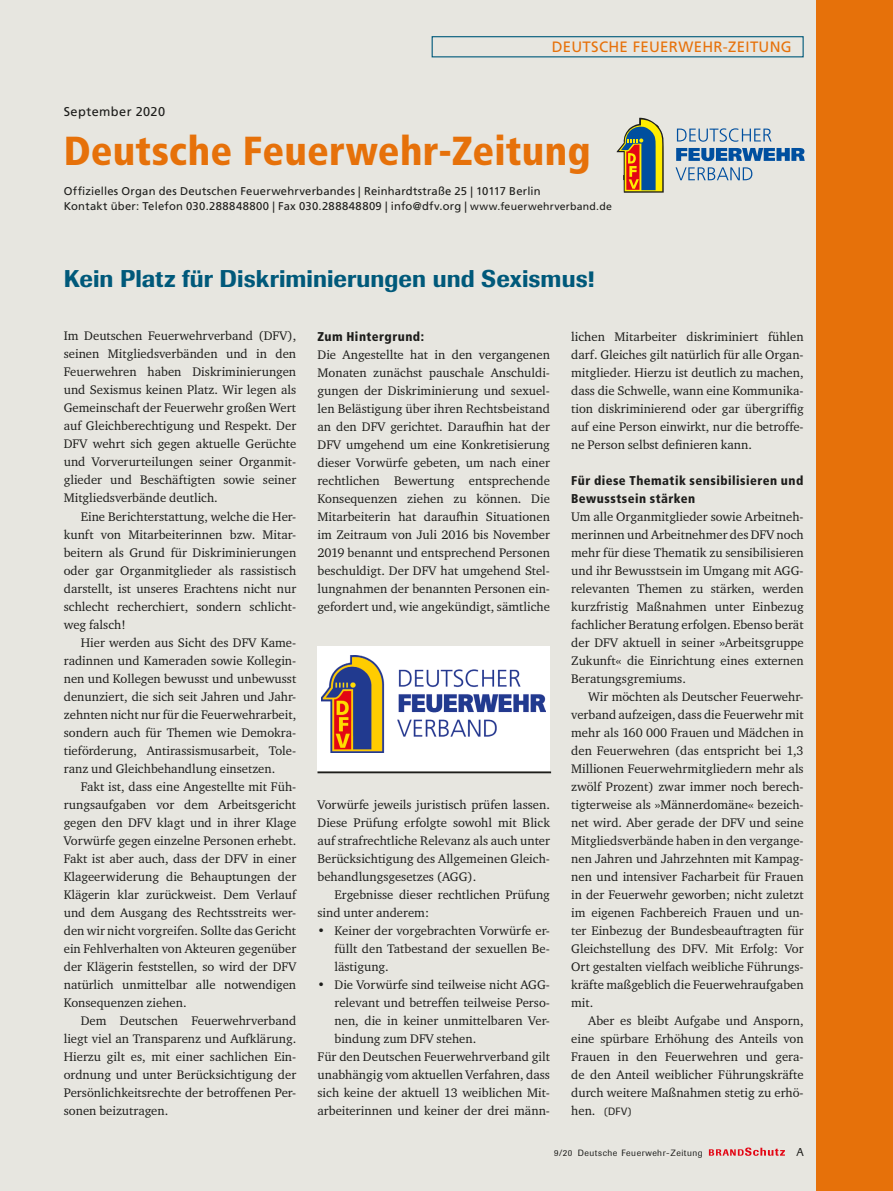
<style>
.page{position:relative;width:893px;height:1191px;background:#e7e6e0}
.page>*{position:absolute;margin:0;border:0;box-sizing:border-box;transform-origin:0 0}
.t1{font:900 condensed 40.5px "Frutiger LT";letter-spacing:.005em;color:#e6710a}
.t2{font:500 24px "Supersonic BSK";color:#00597a}
.t3{font:15px "Frutiger LT";letter-spacing:.02em;color:#e6710a}
.t4{font:12.75px/18px "Charter ITC";color:#1d1d1b;text-align:justify}
.t5{font:900 condensed 12.75px/18px "Frutiger LT";letter-spacing:.035em;color:#1d1d1b}
.t6{font:12.75px "Frutiger LT";letter-spacing:.035em;color:#1d1d1b}
.t7{font:11.25px/14.5px "Frutiger LT";letter-spacing:.02em;color:#1d1d1b}
.t8{font:11.25px "Supersonic BSK";color:#1d1d1b}
.t9{font:10.5px "Supersonic BSK";color:#1d1d1b}
.t10{font:9px "Supersonic BSK";letter-spacing:.055em;color:#1d1d1b}
.s1{font-size:10.5px}
.s2{font-family:"Charter ITC";font-size:12.75px}
</style>
<div class="page">
<div style="left:432px;top:36px;width:372px;height:21px;border:1px solid #00597a"></div>
<svg style="left:709px;top:1147px;width:76px;height:8px"></svg>
<div style="left:816px;top:0;width:77px;height:1191px;background:#e6710a"></div>
<div style="left:317px;top:646px;width:233px;height:125px;background:#fff"></div>
<img style="left:321px;top:655px;width:225px;height:97px">
<hr style="left:317px;top:771px;width:234px;height:2px;background:#1d1d1b">
<svg style="left:617px;top:118px;width:47px;height:75px"></svg>
<svg style="left:677px;top:128px;width:95px;height:14px"></svg>
<svg style="left:676px;top:148px;width:129px;height:13px"></svg>
<svg style="left:675px;top:167px;width:77px;height:13px"></svg>
<p class="t3" style="left:552px;top:38px;width:242px">DEUTSCHE FEUERWEHR-ZEITUNG</p>
<p class="t6" style="left:64px;top:104px;width:103px">September 2020</p>
<h1 class="t1" style="left:64px;top:126px;width:528px">Deutsche Feuerwehr-Zeitung</h1>
<p class="t7" style="left:64px;top:184px;width:550px">Offizielles Organ des Deutschen Feuerwehrverbandes | Reinhardtstraße 25 | 10117 Berlin<br>Kontakt über: Telefon 030.288848800 | Fax 030.288848809 | info@dfv.org | <span class="s1">www.feuerwehrverband.de</span></p>
<h2 class="t2" style="left:64px;top:264px;width:532px">Kein Platz für Diskriminierungen und Sexismus!</h2>
<p class="t4" style="left:64px;top:327px;width:234px">Im Deutschen Feuerwehrverband (DFV), seinen Mitgliedsverbänden und in den Feuerwehren haben Diskriminierungen und Sexismus keinen Platz. Wir legen als Gemeinschaft der Feuerwehr großen Wert auf Gleichberechtigung und Respekt. Der DFV wehrt sich gegen aktuelle Gerüchte und Vorverurteilungen seiner Organmit&shy;glieder und Beschäftigten sowie seiner Mitgliedsverbände deutlich.</p>
<p class="t4" style="left:64px;top:507px;width:234px;text-indent:17px">Eine Berichterstattung, welche die Her&shy;kunft von Mitarbeiterinnen bzw. Mitar&shy;beitern als Grund für Diskriminierungen oder gar Organmitglieder als rassistisch darstellt, ist unseres Erachtens nicht nur schlecht recherchiert, sondern schlicht&shy;weg falsch!</p>
<p class="t4" style="left:64px;top:633px;width:234px;text-indent:17px">Hier werden aus Sicht des DFV Kame&shy;radinnen und Kameraden sowie Kollegin&shy;nen und Kollegen bewusst und unbewusst denunziert, die sich seit Jahren und Jahr&shy;zehnten nicht nur für die Feuerwehrarbeit, sondern auch für Themen wie Demokra&shy;tieförderung, Antirassismusarbeit, Tole&shy;ranz und Gleichbehandlung einsetzen.</p>
<p class="t4" style="left:64px;top:777px;width:234px;text-indent:17px">Fakt ist, dass eine Angestellte mit Füh&shy;rungsaufgaben vor dem Arbeitsgericht gegen den DFV klagt und in ihrer Klage Vorwürfe gegen einzelne Personen erhebt.<br>Fakt ist aber auch, dass der DFV in einer Klageerwiderung die Behauptungen der Klägerin klar zurückweist. Dem Verlauf und dem Ausgang des Rechtsstreits wer&shy;den wir nicht vorgreifen. Sollte das Gericht ein Fehlverhalten von Akteuren gegenüber der Klägerin feststellen, so wird der DFV natürlich unmittelbar alle notwendigen Konsequenzen ziehen.</p>
<p class="t4" style="left:64px;top:1011px;width:234px;text-indent:17px">Dem Deutschen Feuerwehrverband liegt viel an Transparenz und Aufklärung.<br>Hierzu gilt es, mit einer sachlichen Ein&shy;ordnung und unter Berücksichtigung der Persönlichkeitsrechte der betroffenen Per&shy;sonen beizutragen.</p>
<p class="t5" style="left:317px;top:327px;width:108px">Zum Hintergrund:</p>
<p class="t4" style="left:317px;top:345px;width:234px">Die Angestellte hat in den vergangenen Monaten zunächst pauschale Anschuldi&shy;gungen der Diskriminierung und sexuel&shy;len Belästigung über ihren Rechtsbeistand an den DFV gerichtet. Daraufhin hat der DFV umgehend um eine Konkretisierung dieser Vorwürfe gebeten, um nach einer rechtlichen Bewertung entsprechende Konsequenzen ziehen zu können. Die Mitarbeiterin hat daraufhin Situationen im Zeitraum von Juli 2016 bis November 2019 benannt und entsprechend Personen beschuldigt. Der DFV hat umgehend Stel&shy;lungnahmen der benannten Personen ein&shy;gefordert und, wie angekündigt, sämtliche</p>
<p class="t4" style="left:571px;top:327px;width:234px">lichen Mitarbeiter diskriminiert fühlen darf. Gleiches gilt natürlich für alle Organ&shy;mitglieder. Hierzu ist deutlich zu machen, dass die Schwelle, wann eine Kommunika&shy;tion diskriminierend oder gar übergriffig auf eine Person einwirkt, nur die betroffe&shy;ne Person selbst definieren kann.</p>
<p class="t5" style="left:571px;top:471px;width:234px">Für diese Thematik sensibilisieren und<br>Bewusstsein stärken</p>
<p class="t4" style="left:571px;top:507px;width:234px">Um alle Organmitglieder sowie Arbeitneh&shy;merinnen und Arbeitnehmer des DFV noch mehr für diese Thematik zu sensibilisieren und ihr Bewusstsein im Umgang mit AGG&shy;relevanten Themen zu stärken, werden kurzfristig Maßnahmen unter Einbezug fachlicher Beratung erfolgen. Ebenso berät der DFV aktuell in seiner »Arbeitsgruppe Zukunft« die Einrichtung eines externen Beratungsgremiums.</p>
<p class="t4" style="left:571px;top:687px;width:234px;text-indent:17px">Wir möchten als Deutscher Feuerwehr&shy;verband aufzeigen, dass die Feuerwehr mit mehr als 160 000 Frauen und Mädchen in den Feuerwehren (das entspricht bei 1,3<br>Millionen Feuerwehrmitgliedern mehr als zwölf Prozent) zwar immer noch berech&shy;tigterweise als »Männerdomäne« bezeich&shy;net wird. Aber gerade der DFV und seine Mitgliedsverbände haben in den vergange&shy;nen Jahren und Jahrzehnten mit Kampag&shy;nen und intensiver Facharbeit für Frauen in der Feuerwehr geworben; nicht zuletzt im eigenen Fachbereich Frauen und un&shy;ter Einbezug der Bundesbeauftragten für Gleichstellung des DFV. Mit Erfolg: Vor Ort gestalten vielfach weibliche Führungs&shy;kräfte maßgeblich die Feuerwehraufgaben mit.</p>
<p class="t4" style="left:571px;top:1011px;width:234px;text-indent:17px">Aber es bleibt Aufgabe und Ansporn, eine spürbare Erhöhung des Anteils von Frauen in den Feuerwehren und gera&shy;de den Anteil weiblicher Führungskräfte durch weitere Maßnahmen stetig zu erhö-</p>
<p class="t9" style="left:571px;top:1104px;width:62px"><span class="s2">hen.</span> (DFV)</p>
<p class="t4" style="left:317px;top:795px;width:234px">Vorwürfe jeweils juristisch prüfen lassen.<br>Diese Prüfung erfolgte sowohl mit Blick auf strafrechtliche Relevanz als auch unter Berücksichtigung des Allgemeinen Gleich&shy;behandlungsgesetzes (AGG).</p>
<p class="t4" style="left:317px;top:885px;width:234px;text-indent:17px">Ergebnisse dieser rechtlichen Prüfung sind unter anderem:</p>
<p class="t4" style="left:334px;top:921px;width:217px;text-indent:-17px">• Keiner der vorgebrachten Vorwürfe er&shy;füllt den Tatbestand der sexuellen Be&shy;lästigung.</p>
<p class="t4" style="left:317px;top:975px;width:234px">• Die Vorwürfe sind teilweise nicht AGG-</p>
<p class="t4" style="left:334px;top:993px;width:217px">relevant und betreffen teilweise Perso-</p>
<p class="t4" style="left:334px;top:1011px;width:217px">nen, die in keiner unmittelbaren Ver-</p>
<p class="t4" style="left:334px;top:1029px;width:143px">bindung zum DFV stehen.</p>
<p class="t4" style="left:317px;top:1047px;width:234px">Für den Deutschen Feuerwehrverband gilt</p>
<p class="t4" style="left:317px;top:1065px;width:234px">unabhängig vom aktuellen Verfahren, dass</p>
<p class="t4" style="left:317px;top:1083px;width:234px">sich keine der aktuell 13 weiblichen Mit-</p>
<p class="t4" style="left:317px;top:1101px;width:234px">arbeiterinnen und keiner der drei männ-</p>
<p class="t10" style="left:554px;top:1147px;width:150px">9/20 Deutsche Feuerwehr-Zeitung</p>
<p class="t8" style="left:796px;top:1145px;width:9px">A</p>
</div>
